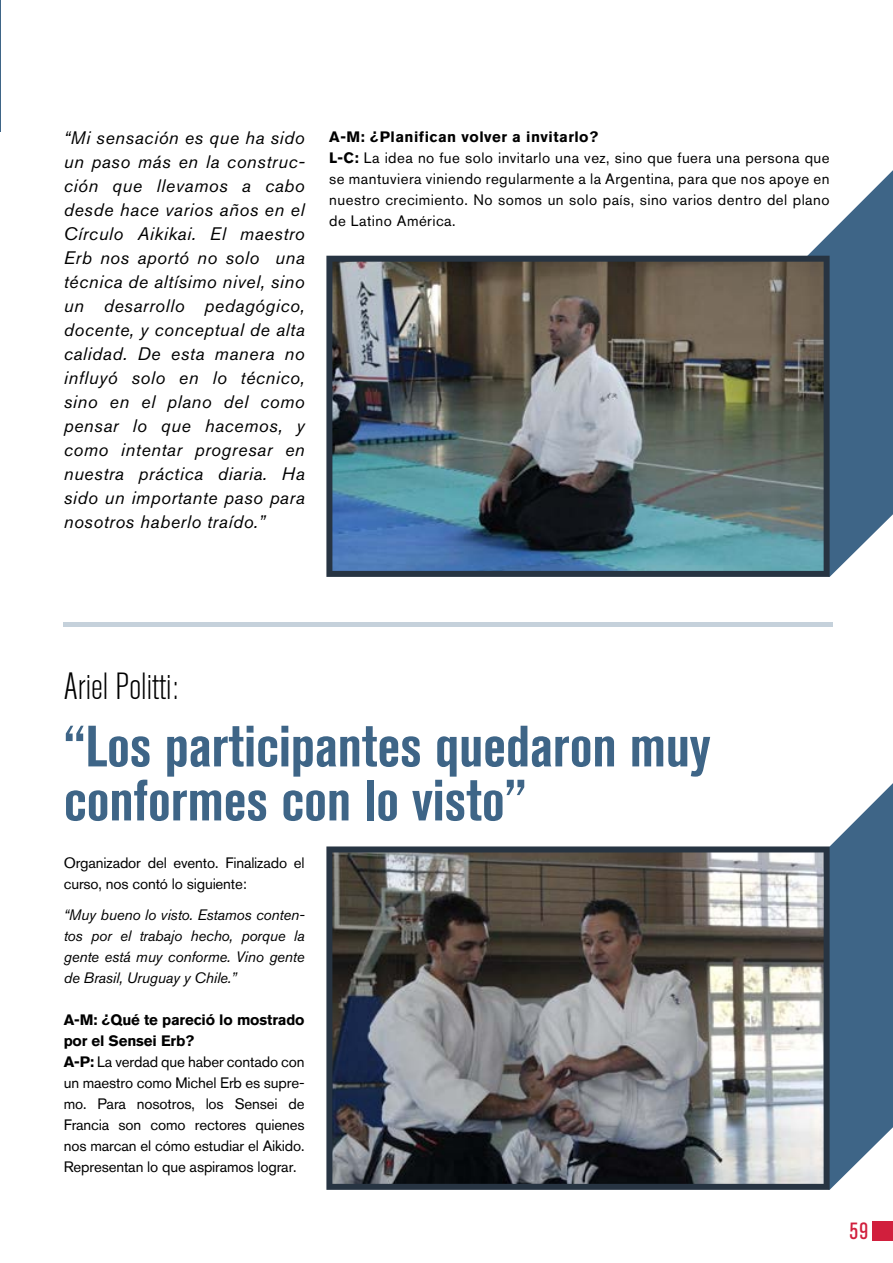
<style>
.page{position:relative;width:893px;height:1263px;background:#fff}
.page>*{position:absolute;margin:0;border:0;box-sizing:border-box;transform-origin:0 0}
.t1{font:700 condensed 57.6px/54px "Akzidenz Grotesk BQ";color:#3e6587}
.t2{font:300 condensed 37.5px "Akzidenz Grotesk BQ";color:#010101}
.t3{font:condensed 23.25px "Akzidenz Grotesk BQ";color:#d11f3d}
.t4{font:italic 18px/24px "Akzidenz Grotesk BQ";letter-spacing:.03em;color:#010101;text-align:justify}
.t5{font:15px/21px "Akzidenz Grotesk BQ";letter-spacing:-.01em;color:#010101}
.t6{font:15px/21px "Akzidenz Grotesk BQ";letter-spacing:.03em;color:#010101}
.t7{font:italic 15px/21px "Akzidenz Grotesk BQ";letter-spacing:-.01em;color:#010101;text-align:justify}
.s1{font-weight:700}
</style>
<div class="page">
<svg style="left:872px;top:1221px;width:21px;height:20px"></svg>
<hr style="left:64px;top:622px;width:769px;height:4px;background:#c5d1db">
<svg style="left:600px;top:170px;width:293px;height:407px"></svg>
<svg style="left:830px;top:783px;width:63px;height:407px;fill:#3e6587"></svg>
<img style="left:326px;top:846px;width:504px;height:344px">
<img style="left:326px;top:256px;width:504px;height:321px">
<div style="left:873px;top:1221px;width:20px;height:19px;background:#d11f3d"></div>
<p class="t4" style="left:64px;top:126px;width:242px">“Mi sensación es que ha sido un paso más en la construc&shy;ción que llevamos a cabo desde hace varios años en el Círculo Aikikai. El maestro Erb nos aportó no solo una técnica de altísimo nivel, sino un desarrollo pedagógico, docente, y conceptual de alta calidad. De esta manera no influyó solo en lo técnico, sino en el plano del como pensar lo que hacemos, y como intentar progresar en nuestra práctica diaria. Ha sido un importante paso para nosotros haberlo traído.”</p>
<p class="t6" style="left:329px;top:126px;width:502px"><span class="s1">A-M: ¿Planifican volver a invitarlo?<br>L-C:</span> La idea no fue solo invitarlo una vez, sino que fuera una persona que se mantuviera viniendo regularmente a la Argentina, para que nos apoye en nuestro crecimiento. No somos un solo país, sino varios dentro del plano de Latino América.</p>
<h2 class="t2" style="left:64px;top:666px;width:116px">Ariel Politti:</h2>
<h1 class="t1" style="left:64px;top:719px;width:648px">“Los participantes quedaron muy conformes con lo visto”</h1>
<p class="t5" style="left:64px;top:852px;width:242px">Organizador del evento. Finalizado el curso, nos contó lo siguiente:</p>
<p class="t7" style="left:64px;top:904px;width:242px">“Muy bueno lo visto. Estamos conten&shy;tos por el trabajo hecho, porque la gente está muy conforme. Vino gente de Brasil, Uruguay y Chile.”</p>
<p class="t5" style="left:64px;top:1009px;width:242px"><span class="s1">A-M: ¿Qué te pareció lo mostrado por el Sensei Erb?<br>A-P:</span> La verdad que haber contado con un maestro como Michel Erb es supre&shy;mo. Para nosotros, los Sensei de<br>Francia son como rectores quienes nos marcan el cómo estudiar el Aikido.<br>Representan lo que aspiramos lograr.</p>
<p class="t3" style="left:850px;top:1217px;width:20px">59</p>
</div>
